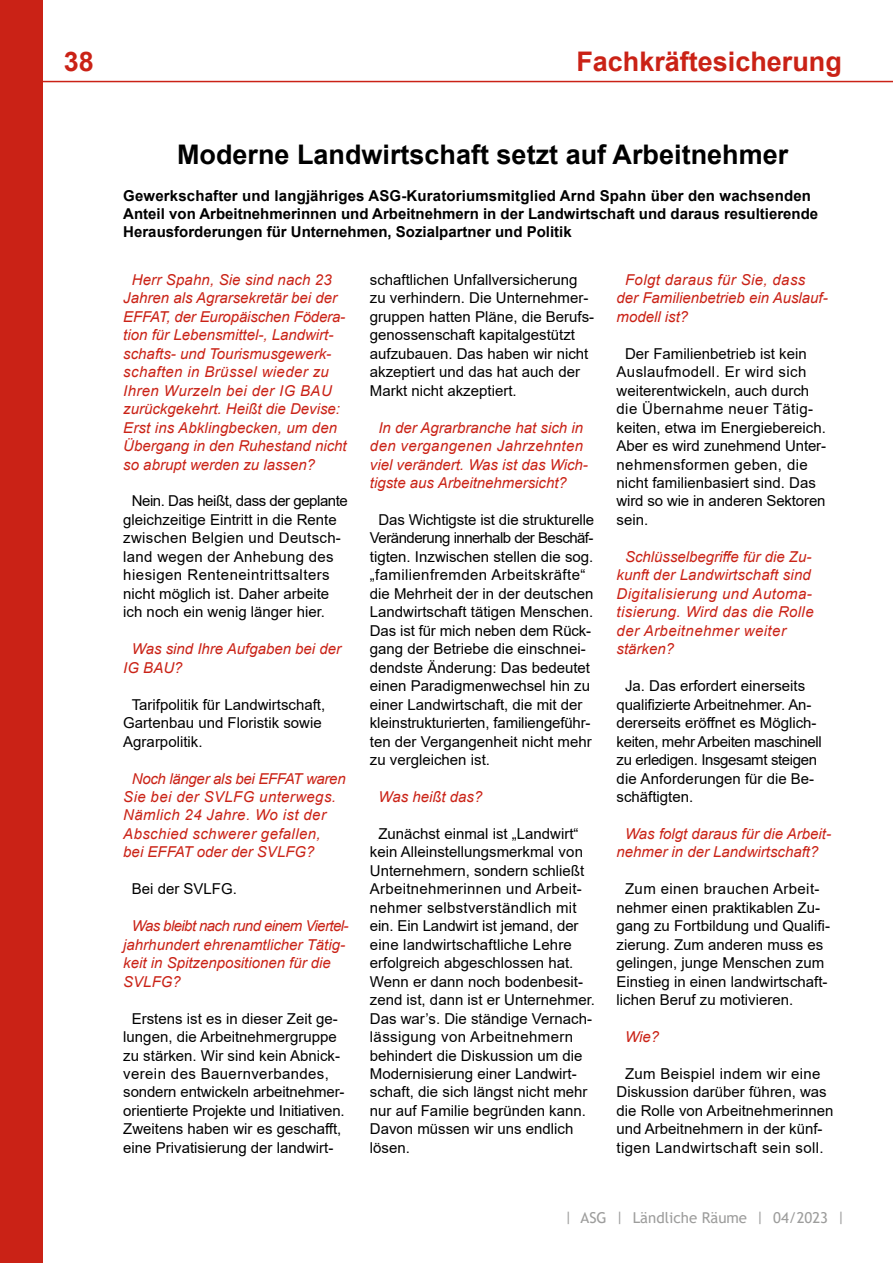
<style>
.page{position:relative;width:893px;height:1263px;background:#fff}
.page>*{position:absolute;margin:0;border:0;box-sizing:border-box;transform-origin:0 0}
.t1{font:700 27px "Arial";color:#000}
.t2{font:700 27px "Arial";color:#ca2216}
.t3{font:15px/18.5px "Arial";color:#000}
.t4{font:italic 15px/18.5px "Arial";color:#ca2216}
.t5{font:italic 15px/18.5px "Arial";letter-spacing:.025em;color:#ca2216}
.t6{font:700 15px/18px "Arial";color:#000}
.t7{font:15px "Trebuchet MS";color:#9d9d9c}
</style>
<div class="page">
<div style="left:0;top:0;width:43px;height:1263px;background:#ca2216"></div>
<hr style="left:0;top:81px;width:893px;height:1px;background:#ca2216">
<h1 class="t2" style="left:64px;top:42px;width:32px">38</h1>
<h1 class="t2" style="left:576px;top:42px;width:267px">Fachkräftesicherung</h1>
<h1 class="t1" style="left:177px;top:136px;width:613px">Moderne Landwirtschaft setzt auf Arbeitnehmer</h1>
<p class="t6" style="left:123px;top:187px;width:696px">Gewerkschafter und langjähriges ASG-Kuratoriumsmitglied Arnd Spahn über den wachsenden<br>Anteil von Arbeitnehmerinnen und Arbeitnehmern in der Landwirtschaft und daraus resultierende<br>Herausforderungen für Unternehmen, Sozialpartner und Politik</p>
<p class="t4" style="left:123px;top:271px;width:225px;text-indent:9px">Herr Spahn, Sie sind nach 23<br>Jahren als Agrarsekretär bei der<br>EFFAT, der Europäischen Födera&shy;tion für Lebensmittel-, Landwirt&shy;schafts- und Tourismusgewerk&shy;schaften in Brüssel wieder zu<br>Ihren Wurzeln bei der IG BAU zurückgekehrt. Heißt die Devise:<br>Erst ins Abklingbecken, um den<br>Übergang in den Ruhestand nicht so abrupt werden zu lassen?</p>
<p class="t3" style="left:123px;top:492px;width:226px;text-indent:9px">Nein. Das heißt, dass der geplante gleichzeitige Eintritt in die Rente zwischen Belgien und Deutsch&shy;land wegen der Anhebung des hiesigen Renteneintrittsalters nicht möglich ist. Daher arbeite ich noch ein wenig länger hier.</p>
<p class="t4" style="left:123px;top:640px;width:219px;text-indent:9px">Was sind Ihre Aufgaben bei der<br>IG BAU?</p>
<p class="t3" style="left:123px;top:695px;width:203px;text-indent:9px">Tarifpolitik für Landwirtschaft,<br>Gartenbau und Floristik sowie<br>Agrarpolitik.</p>
<p class="t5" style="left:123px;top:769px;width:224px;text-indent:9px">Noch länger als bei EFFAT waren<br>Sie bei der SVLFG unterwegs.<br>Nämlich 24 Jahre. Wo ist der<br>Abschied schwerer gefallen,<br>bei EFFAT oder der SVLFG?</p>
<p class="t3" style="left:132px;top:880px;width:107px">Bei der SVLFG.</p>
<p class="t4" style="left:123px;top:917px;width:227px;text-indent:9px">Was bleibt nach rund einem Viertel&shy;jahrhundert ehrenamtlicher Tätig&shy;keit in Spitzenpositionen für die<br>SVLFG?</p>
<p class="t3" style="left:123px;top:1009px;width:223px;text-indent:9px">Erstens ist es in dieser Zeit ge&shy;lungen, die Arbeitnehmergruppe zu stärken. Wir sind kein Abnick&shy;verein des Bauernverbandes, sondern entwickeln arbeitnehmer&shy;orientierte Projekte und Initiativen.<br>Zweitens haben wir es geschafft, eine Privatisierung der landwirt-</p>
<p class="t4" style="left:617px;top:271px;width:213px;text-indent:9px">Folgt daraus für Sie, dass der Familienbetrieb ein Auslauf&shy;modell ist?</p>
<p class="t3" style="left:617px;top:344px;width:211px;text-indent:9px">Der Familienbetrieb ist kein<br>Auslaufmodell. Er wird sich weiterentwickeln, auch durch die Übernahme neuer Tätig&shy;keiten, etwa im Energiebereich.<br>Aber es wird zunehmend Unter&shy;nehmensformen geben, die nicht familienbasiert sind. Das wird so wie in anderen Sektoren sein.</p>
<p class="t5" style="left:617px;top:548px;width:199px;text-indent:9px">Schlüsselbegriffe für die Zu&shy;kunft der Landwirtschaft sind<br>Digitalisierung und Automa&shy;tisierung. Wird das die Rolle der Arbeitnehmer weiter stärken?</p>
<p class="t3" style="left:617px;top:676px;width:207px;text-indent:9px">Ja. Das erfordert einerseits qualifizierte Arbeitnehmer. An&shy;dererseits eröffnet es Möglich&shy;keiten, mehr Arbeiten maschinell zu erledigen. Insgesamt steigen die Anforderungen für die Be&shy;schäftigten.</p>
<p class="t4" style="left:617px;top:825px;width:216px;text-indent:9px">Was folgt daraus für die Arbeit&shy;nehmer in der Landwirtschaft?</p>
<p class="t3" style="left:617px;top:880px;width:215px;text-indent:9px">Zum einen brauchen Arbeit&shy;nehmer einen praktikablen Zu&shy;gang zu Fortbildung und Qualifi&shy;zierung. Zum anderen muss es gelingen, junge Menschen zum<br>Einstieg in einen landwirtschaft&shy;lichen Beruf zu motivieren.</p>
<p class="t4" style="left:625px;top:1028px;width:36px">Wie?</p>
<p class="t3" style="left:617px;top:1064px;width:218px;text-indent:9px">Zum Beispiel indem wir eine<br>Diskussion darüber führen, was die Rolle von Arbeitnehmerinnen und Arbeitnehmern in der künf&shy;tigen Landwirtschaft sein soll.</p>
<p class="t3" style="left:370px;top:270px;width:226px">schaftlichen Unfallversicherung zu verhindern. Die Unternehmer&shy;gruppen hatten Pläne, die Berufs&shy;genossenschaft kapitalgestützt aufzubauen. Das haben wir nicht akzeptiert und das hat auch der<br>Markt nicht akzeptiert.</p>
<p class="t4" style="left:370px;top:418px;width:220px;text-indent:9px">In der Agrarbranche hat sich in den vergangenen Jahrzehnten viel verändert. Was ist das Wich&shy;tigste aus Arbeitnehmersicht?</p>
<p class="t3" style="left:370px;top:510px;width:226px;text-indent:9px">Das Wichtigste ist die strukturelle Veränderung innerhalb der Beschäf&shy;tigten. Inzwischen stellen die sog. „familienfremden Arbeitskräfte“ die Mehrheit der in der deutschen Landwirtschaft tätigen Menschen.<br>Das ist für mich neben dem Rück&shy;gang der Betriebe die einschnei&shy;dendste Änderung: Das bedeutet einen Paradigmenwechsel hin zu einer Landwirtschaft, die mit der kleinstrukturierten, familiengeführ&shy;ten der Vergangenheit nicht mehr zu vergleichen ist.</p>
<p class="t4" style="left:378px;top:788px;width:105px">Was heißt das?</p>
<p class="t3" style="left:370px;top:824px;width:227px;text-indent:9px">Zunächst einmal ist „Landwirt“ kein Alleinstellungsmerkmal von<br>Unternehmern, sondern schließt<br>Arbeitnehmerinnen und Arbeit&shy;nehmer selbstverständlich mit ein. Ein Landwirt ist jemand, der eine landwirtschaftliche Lehre erfolgreich abgeschlossen hat.<br>Wenn er dann noch bodenbesit&shy;zend ist, dann ist er Unternehmer.<br>Das war’s. Die ständige Vernach&shy;lässigung von Arbeitnehmern behindert die Diskussion um die<br>Modernisierung einer Landwirt&shy;schaft, die sich längst nicht mehr nur auf Familie begründen kann.<br>Davon müssen wir uns endlich lösen.</p>
<p class="t7" style="left:564px;top:1208px;width:282px">| ASG | Ländliche Räume | 04/2023 |</p>
</div>
